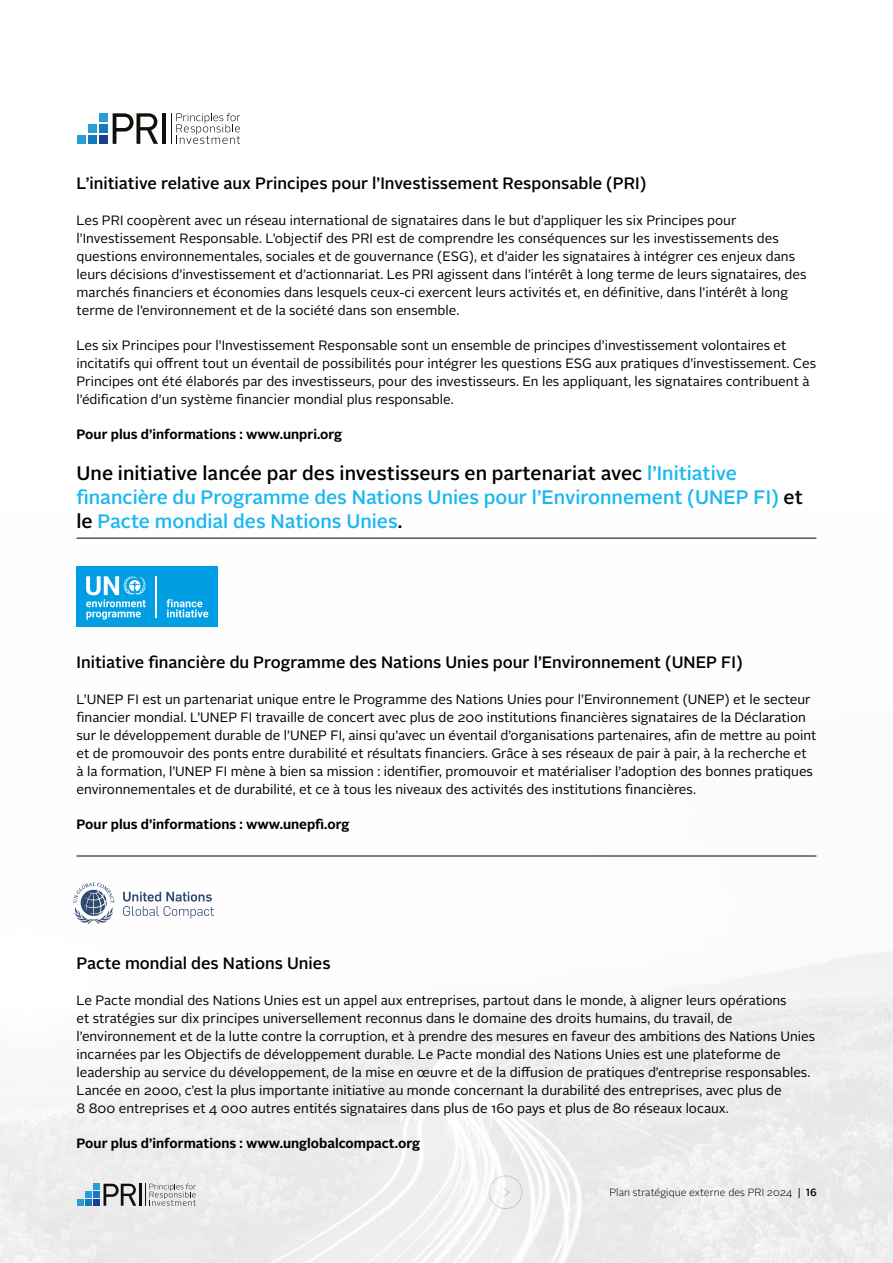
<style>
.page{position:relative;width:893px;height:1263px;background:#fff}
.page>*{position:absolute;margin:0;border:0;box-sizing:border-box;transform-origin:0 0}
.t1{font:500 19.5px/24px "Alright Sans";color:#1ab7f1}
.t2{font:500 16.5px "Alright Sans";color:#000}
.t3{font:13.5px/18px "Alright Sans";color:#000}
.t4{font:700 13.5px "Alright Sans";color:#000}
.t5{font:300 10.5px "Alright Sans";color:#000}
.s1{color:#000}
.s2{font-weight:400}
.s3{font-weight:500}
</style>
<div class="page">
<img style="left:0;top:537px;width:893px;height:726px">
<div style="left:86px;top:1191px;width:6px;height:7px;background:#289dd8"></div>
<div style="left:86px;top:1199px;width:6px;height:7px;background:#137ac0"></div>
<div style="left:78px;top:1199px;width:6px;height:7px;background:#289dd8"></div>
<svg style="left:94px;top:1184px;width:42px;height:22px"></svg>
<hr style="left:139px;top:1184px;width:3px;height:22px;background:#12100b">
<svg style="left:145px;top:1184px;width:50px;height:22px"></svg>
<div style="left:489px;top:1175px;width:33px;height:34px;border:1px solid #dadada;border-radius:50%"></div>
<svg style="left:502px;top:1186px;width:9px;height:12px"></svg>
<div style="left:99px;top:114px;width:9px;height:8px;background:#289dd8"></div>
<div style="left:99px;top:124px;width:9px;height:9px;background:#137ac0"></div>
<div style="left:99px;top:135px;width:9px;height:9px;background:#1c3f8d"></div>
<div style="left:88px;top:124px;width:9px;height:9px;background:#289dd8"></div>
<div style="left:88px;top:135px;width:9px;height:9px;background:#137ac0"></div>
<div style="left:77px;top:135px;width:9px;height:9px;background:#289dd8"></div>
<svg style="left:113px;top:114px;width:45px;height:30px"></svg>
<hr style="left:162px;top:114px;width:4px;height:30px;background:#12100b">
<hr style="left:171px;top:114px;width:1px;height:30px;background:#12100b">
<svg style="left:176px;top:114px;width:64px;height:30px"></svg>
<svg style="left:73px;top:882px;width:141px;height:42px"></svg>
<div style="left:77px;top:567px;width:141px;height:60px;background:#009fe3"></div>
<svg style="left:86px;top:576px;width:60px;height:44px"></svg>
<svg style="left:167px;top:599px;width:41px;height:18px"></svg>
<hr style="left:155px;top:576px;width:2px;height:41px;background:#fff">
<hr style="left:77px;top:538px;width:739px;height:1px;background:#000">
<hr style="left:77px;top:856px;width:739px;height:1px;background:#000">
<p class="t2" style="left:77px;top:172px;width:571px">L’initiative relative aux Principes pour l’Investissement Responsable (PRI)</p>
<p class="t3" style="left:77px;top:212px;width:731px">Les PRI coopèrent avec un réseau international de signataires dans le but d’appliquer les six Principes pour l’Investissement Responsable. L’objectif des PRI est de comprendre les conséquences sur les investissements des questions environnementales, sociales et de gouvernance (ESG), et d’aider les signataires à intégrer ces enjeux dans leurs décisions d’investissement et d’actionnariat. Les PRI agissent dans l’intérêt à long terme de leurs signataires, des marchés financiers et économies dans lesquels ceux-ci exercent leurs activités et, en définitive, dans l’intérêt à long terme de l’environnement et de la société dans son ensemble.</p>
<p class="t3" style="left:77px;top:336px;width:741px">Les six Principes pour l’Investissement Responsable sont un ensemble de principes d’investissement volontaires et incitatifs qui offrent tout un éventail de possibilités pour intégrer les questions ESG aux pratiques d’investissement. Ces Principes ont été élaborés par des investisseurs, pour des investisseurs. En les appliquant, les signataires contribuent à l’édification d’un système financier mondial plus responsable.</p>
<p class="t4" style="left:77px;top:425px;width:267px">Pour plus d’informations : www.unpri.org</p>
<h1 class="t1" style="left:77px;top:461px;width:728px"><span class="s1">Une initiative lancée par des investisseurs en partenariat avec</span> l’Initiative financière du Programme des Nations Unies pour l’Environnement (UNEP FI) <span class="s1">et le</span> Pacte mondial des Nations Unies<span class="s1">.</span></h1>
<p class="t2" style="left:77px;top:651px;width:668px">Initiative financière du Programme des Nations Unies pour l’Environnement (UNEP FI)</p>
<p class="t3" style="left:77px;top:691px;width:741px">L’UNEP FI est un partenariat unique entre le Programme des Nations Unies pour l’Environnement (UNEP) et le secteur financier mondial. L’UNEP FI travaille de concert avec plus de 200 institutions financières signataires de la Déclaration sur le développement durable de l’UNEP FI, ainsi qu’avec un éventail d’organisations partenaires, afin de mettre au point et de promouvoir des ponts entre durabilité et résultats financiers. Grâce à ses réseaux de pair à pair, à la recherche et à la formation, l’UNEP FI mène à bien sa mission : identifier, promouvoir et matérialiser l’adoption des bonnes pratiques environnementales et de durabilité, et ce à tous les niveaux des activités des institutions financières.</p>
<p class="t4" style="left:77px;top:815px;width:274px">Pour plus d’informations : www.unepfi.org</p>
<p class="t2" style="left:77px;top:952px;width:256px">Pacte mondial des Nations Unies</p>
<p class="t3" style="left:77px;top:992px;width:740px">Le Pacte mondial des Nations Unies est un appel aux entreprises, partout dans le monde, à aligner leurs opérations<br>et stratégies sur dix principes universellement reconnus dans le domaine des droits humains, du travail, de l’environnement et de la lutte contre la corruption, et à prendre des mesures en faveur des ambitions des Nations Unies incarnées par les Objectifs de développement durable. Le Pacte mondial des Nations Unies est une plateforme de leadership au service du développement, de la mise en œuvre et de la diffusion de pratiques d’entreprise responsables.<br>Lancée en 2000, c’est la plus importante initiative au monde concernant la durabilité des entreprises, avec plus de<br>8 800 entreprises et 4 000 autres entités signataires dans plus de 160 pays et plus de 80 réseaux locaux.</p>
<p class="t4" style="left:77px;top:1134px;width:345px">Pour plus d’informations : www.unglobalcompact.org</p>
<p class="t5" style="left:609px;top:1185px;width:209px">Plan stratégique externe des PRI 2024 <span class="s2">|</span> <span class="s3">16</span></p>
</div>
